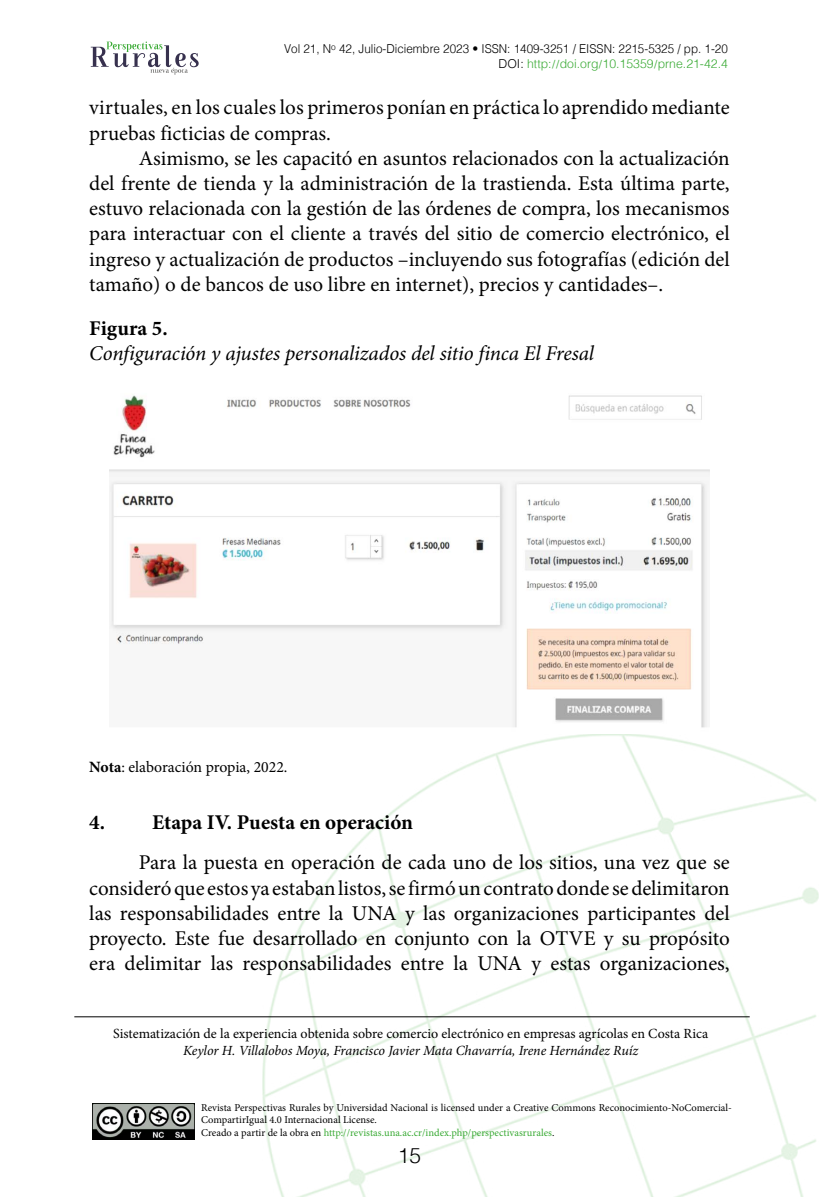
<style>
.page{position:relative;width:819px;height:1197px;background:#fff}
.page>*{position:absolute;margin:0;border:0;box-sizing:border-box;transform-origin:0 0}
.t1{font:21px/25.2px "Minion Pro";color:#000;text-align:justify}
.t2{font:italic 21px "Minion Pro";letter-spacing:-.005em;color:#000}
.t3{font:700 21px "Minion Pro";color:#000}
.t4{font:300 21px "Helvetica";color:#000}
.t5{font:15.75px "Minion Pro";color:#000}
.t6{font:14px "Minion Pro";color:#000}
.t7{font:italic 14px "Minion Pro";letter-spacing:-.005em;color:#000}
.t8{font:300 12.25px/14.7px "Helvetica";color:#000;text-align:right;scale:.95 1}
.t9{font:10.5px/12.6px "Minion Pro";color:#000}
.s1{color:#3aaa35}
.s2{font-family:"Minion Pro";font-weight:400;color:#3aaa35}
.s3{font-weight:700}
</style>
<div class="page">
<img style="left:263px;top:734px;width:556px;height:463px">
<svg style="left:91px;top:42px;width:108px;height:33px"></svg>
<img style="left:92px;top:1103px;width:103px;height:36px">
<hr style="left:74px;top:1017px;width:676px;height:1px;background:#000">
<img style="left:110px;top:395px;width:599px;height:333px">
<p class="t8" style="left:284px;top:41px;width:469px">Vol 21, N<sup>o</sup> 42, Julio-Diciembre 2023 • ISSN: 1409-3251 / EISSN: 2215-5325 / pp. 1-20<br>DOI: <span class="s1">http:</span><span class="s2">//</span><span class="s1">doi.org</span><span class="s2">/</span><span class="s1">10.15359</span><span class="s2">/</span><span class="s1">prne.21-42.4</span></p>
<p class="t1" style="left:89px;top:95px;width:642px">virtuales, en los cuales los primeros ponían en práctica lo aprendido mediante pruebas ficticias de compras.</p>
<p class="t1" style="left:89px;top:146px;width:642px;text-indent:50px">Asimismo, se les capacitó en asuntos relacionados con la actualización del frente de tienda y la administración de la trastienda. Esta última parte, estuvo relacionada con la gestión de las órdenes de compra, los mecanismos para interactuar con el cliente a través del sitio de comercio electrónico, el ingreso y actualización de productos –incluyendo sus fotografías (edición del tamaño) o de bancos de uso libre en internet), precios y cantidades–.</p>
<p class="t3" style="left:89px;top:314px;width:80px">Figura 5.</p>
<p class="t2" style="left:89px;top:339px;width:506px">Configuración y ajustes personalizados del sitio finca El Fresal</p>
<p class="t5" style="left:89px;top:757px;width:200px"><span class="s3">Nota</span>: elaboración propia, 2022.</p>
<p class="t3" style="left:89px;top:808px;width:325px">4. Etapa IV. Puesta en operación</p>
<p class="t1" style="left:89px;top:850px;width:642px;text-indent:50px">Para la puesta en operación de cada uno de los sitios, una vez que se consideró que estos ya estaban listos, se firmó un contrato donde se delimitaron las responsabilidades entre la UNA y las organizaciones participantes del proyecto. Este fue desarrollado en conjunto con la OTVE y su propósito era delimitar las responsabilidades entre la UNA y estas organizaciones,</p>
<p class="t6" style="left:113px;top:1024px;width:597px">Sistematización de la experiencia obtenida sobre comercio electrónico en empresas agrícolas en Costa Rica</p>
<p class="t7" style="left:183px;top:1041px;width:457px">Keylor H. Villalobos Moya, Francisco Javier Mata Chavarría, Irene Hernández Ruíz</p>
<p class="t9" style="left:201px;top:1101px;width:532px">Revista Perspectivas Rurales by Universidad Nacional is licensed under a Creative Commons Reconocimiento-NoComercial-<br>CompartirIgual 4.0 Internacional License.<br>Creado a partir de la obra en <span class="s1">http://revistas.una.ac.cr/index.php/perspectivasrurales</span>.</p>
<p class="t4" style="left:398px;top:1138px;width:25px">15</p>
</div>
